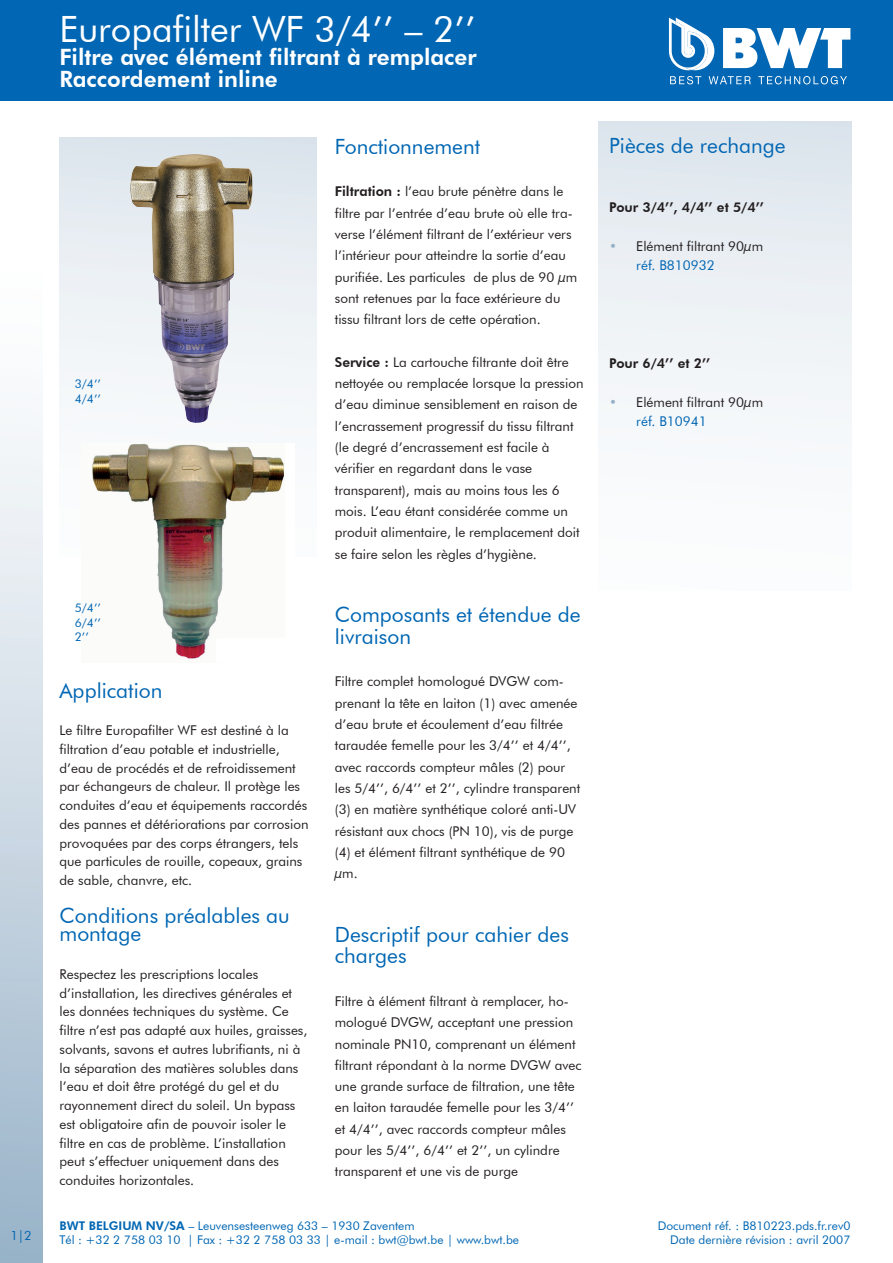
<style>
.page{position:relative;width:893px;height:1263px;background:#fff}
.page>*{position:absolute;margin:0;border:0;box-sizing:border-box;transform-origin:0 0}
.t1{font:36.3px "Futura BT";color:#fff}
.t2{font:800 22.5px/22.5px "Futura BT";color:#fff}
.t3{font:21px/21.3px "Futura BT";color:#0166b3}
.t4{font:13.5px/21.3px "Futura BT";color:#231f20}
.t5{font:800 13.5px "Futura BT";color:#231f20}
.t6{font:12.75px "Futura BT";color:#0166b3}
.t7{font:12px/14.4px "Futura BT";color:#0166b3}
.s1{font-weight:800}
.s2{color:#95b1c7}
.s3{color:#0166b3}
</style>
<div class="page">
<div style="left:0;top:56px;width:43px;height:1207px;background:linear-gradient(to bottom,#fff,#9fb7cc)"></div>
<div style="left:0;top:0;width:893px;height:101px;background:#0166b3"></div>
<svg style="left:723px;top:28px;width:127px;height:40px"></svg>
<svg style="left:669px;top:18px;width:45px;height:52px"></svg>
<svg style="left:670px;top:76px;width:31px;height:8px"></svg>
<svg style="left:709px;top:76px;width:42px;height:8px"></svg>
<svg style="left:758px;top:76px;width:89px;height:8px"></svg>
<div style="left:598px;top:122px;width:253px;height:468px;background:linear-gradient(to bottom,#dfe7ee,#fff)"></div>
<div style="left:60px;top:138px;width:257px;height:419px;background:linear-gradient(to bottom,#dfe7ee,#fff)"></div>
<img style="left:82px;top:444px;width:213px;height:215px">
<img style="left:130px;top:154px;width:123px;height:269px">
<p class="t6" style="left:10px;top:1227px;width:23px">1|2</p>
<h1 class="t1" style="left:60px;top:7px;width:418px">Europafilter WF 3/4’’ – 2’’</h1>
<h2 class="t2" style="left:60px;top:45px;width:419px">Filtre avec élément filtrant à remplacer<br>Raccordement inline</h2>
<p class="t7" style="left:75px;top:377px;width:28px">3/4’’<br>4/4’’</p>
<p class="t7" style="left:75px;top:601px;width:28px;text-align:justify">5/4’’ 6/4’’ 2’’</p>
<h3 class="t3" style="left:60px;top:679px;width:104px">Application</h3>
<p class="t4" style="left:60px;top:721px;width:251px;line-height:18.8px">Le filtre Europafilter WF est destiné à la filtration d’eau potable et industrielle, d’eau de procédés et de refroidissement par échangeurs de chaleur. Il protège les conduites d’eau et équipements raccordés des pannes et détériorations par corrosion provoquées par des corps étrangers, tels que particules de rouille, copeaux, grains de sable, chanvre, etc.</p>
<h3 class="t3" style="left:60px;top:905px;width:232px;line-height:18.8px">Conditions préalables au montage</h3>
<p class="t4" style="left:60px;top:964px;width:249px;line-height:18.8px">Respectez les prescriptions locales d’installation, les directives générales et les données techniques du système. Ce filtre n’est pas adapté aux huiles, graisses, solvants, savons et autres lubrifiants, ni à la séparation des matières solubles dans l’eau et doit être protégé du gel et du rayonnement direct du soleil. Un bypass est obligatoire afin de pouvoir isoler le filtre en cas de problème. L’installation peut s’effectuer uniquement dans des conduites horizontales.</p>
<h3 class="t3" style="left:335px;top:136px;width:147px">Fonctionnement</h3>
<p class="t4" style="left:335px;top:181px;width:244px"><span class="s1">Filtration :</span> l’eau brute pénètre dans le filtre par l’entrée d’eau brute où elle tra&shy;verse l’élément filtrant de l’extérieur vers l’intérieur pour atteindre la sortie d’eau purifiée. Les particules de plus de 90 µm sont retenues par la face extérieure du tissu filtrant lors de cette opération.</p>
<p class="t4" style="left:335px;top:351px;width:250px"><span class="s1">Service :</span> La cartouche filtrante doit être nettoyée ou remplacée lorsque la pression d’eau diminue sensiblement en raison de l’encrassement progressif du tissu filtrant (le degré d’encrassement est facile à vérifier en regardant dans le vase transparent), mais au moins tous les 6 mois. L’eau étant considérée comme un produit alimentaire, le remplacement doit se faire selon les règles d’hygiène.</p>
<h3 class="t3" style="left:335px;top:604px;width:247px">Composants et étendue de livraison</h3>
<p class="t4" style="left:335px;top:671px;width:247px">Filtre complet homologué DVGW com&shy;prenant la tête en laiton (1) avec amenée d’eau brute et écoulement d’eau filtrée taraudée femelle pour les 3/4’’ et 4/4’’, avec raccords compteur mâles (2) pour les 5/4’’, 6/4’’ et 2’’, cylindre transparent (3) en matière synthétique coloré anti-UV résistant aux chocs (PN 10), vis de purge (4) et élément filtrant synthétique de 90 µm.</p>
<h3 class="t3" style="left:335px;top:924px;width:236px">Descriptif pour cahier des charges</h3>
<p class="t4" style="left:335px;top:990px;width:248px">Filtre à élément filtrant à remplacer, ho&shy;mologué DVGW, acceptant une pression nominale PN10, comprenant un élément filtrant répondant à la norme DVGW avec une grande surface de filtration, une tête en laiton taraudée femelle pour les 3/4’’ et 4/4’’, avec raccords compteur mâles pour les 5/4’’, 6/4’’ et 2’’, un cylindre transparent et une vis de purge</p>
<h3 class="t3" style="left:609px;top:135px;width:178px">Pièces de rechange</h3>
<p class="t5" style="left:609px;top:199px;width:156px">Pour 3/4’’, 4/4’’ et 5/4’’</p>
<p class="t4" style="left:636px;top:236px;width:128px;line-height:19.5px;text-indent:-27px"><span class="s2">•</span> Elément filtrant 90µm <span class="s3">réf. B810932</span></p>
<p class="t5" style="left:609px;top:355px;width:102px">Pour 6/4’’ et 2’’</p>
<p class="t4" style="left:636px;top:392px;width:128px;line-height:19.5px;text-indent:-27px"><span class="s2">•</span> Elément filtrant 90µm <span class="s3">réf. B10941</span></p>
<p class="t7" style="left:60px;top:1218px;width:357px"><span class="s1">BWT BELGIUM NV/SA</span> – Leuvensesteenweg 633 – 1930 Zaventem</p>
<p class="t7" style="left:658px;top:1218px;width:194px">Document réf. : B810223.pds.fr.rev0</p>
<p class="t7" style="left:60px;top:1232px;width:461px">Tél : +32 2 758 03 10 | Fax : +32 2 758 03 33 | e-mail : bwt@bwt.be | www.bwt.be</p>
<p class="t7" style="left:670px;top:1232px;width:182px">Date dernière révision : avril 2007</p>
</div>
